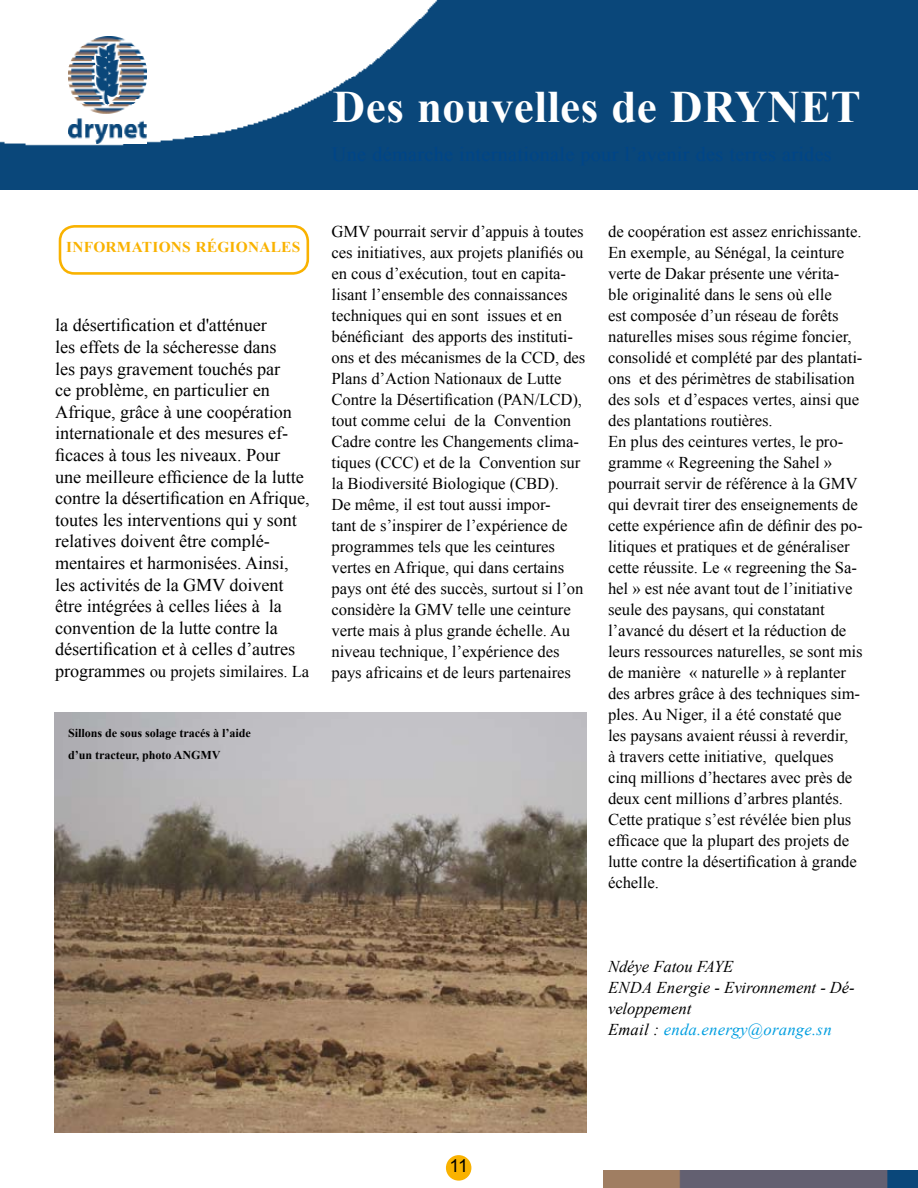
<style>
.page{position:relative;width:918px;height:1188px;background:#fff}
.page>*{position:absolute;margin:0;border:0;box-sizing:border-box;transform-origin:0 0}
.t1{font:700 45px "Times New Roman";letter-spacing:.01em;color:#fff}
.t2{font:18px/21.6px "Times New Roman";color:#000}
.t3{font:18px "Arial";color:#000}
.t4{font:16.5px/21px "Times New Roman";color:#000}
.t5{font:italic 16.5px/21px "Times New Roman";color:#000}
.t6{font:700 15px "Times New Roman";color:#f9b200}
.t7{font:700 12px/21.6px "Times New Roman";color:#000}
.s1{font-size:18px}
.s2{color:#009ee0}
</style>
<div class="page">
<div style="left:59px;top:225px;width:250px;height:50px;border:3px solid #f9b200;border-radius:15px"></div>
<img style="left:0;top:0;width:918px;height:189px">
<img style="left:68px;top:37px;width:79px;height:106px">
<div style="left:446px;top:1155px;width:25px;height:26px;background:#f9b200;border-radius:50%"></div>
<img style="left:604px;top:1171px;width:314px;height:17px">
<img style="left:54px;top:712px;width:533px;height:420px">
<h1 class="t1" style="left:333px;top:76px;width:529px">Des nouvelles de DRYNET</h1>
<p class="t6" style="left:66px;top:237px;width:18px">Informations</p>
<p class="t6" style="left:196px;top:237px;width:34px">régionales</p>
<p class="t2" style="left:55px;top:314px;width:256px">la désertification et d'atténuer<br>les effets de la sécheresse dans<br>les pays gravement touchés par<br>ce problème, en particulier en Afrique, grâce à une coopération internationale et des mesures ef&shy;ficaces à tous les niveaux. Pour une meilleure efficience de la lutte contre la désertification en Afrique, toutes les interventions qui y sont relatives doivent être complé&shy;mentaires et harmonisées. Ainsi, les activités de la GMV doivent être intégrées à celles liées à la convention de la lutte contre la désertification et à celles d’autres</p>
<p class="t4" style="left:55px;top:661px;width:256px"><span class="s1">programmes</span> ou projets similaires. La</p>
<p class="t7" style="left:68px;top:722px;width:184px">Sillons de sous solage tracés à l’aide d’un tracteur, photo ANGMV</p>
<p class="t4" style="left:331px;top:221px;width:256px">GMV pourrait servir d’appuis à toutes ces initiatives, aux projets planifiés ou en cous d’exécution, tout en capita&shy;lisant l’ensemble des connaissances techniques qui en sont issues et en bénéficiant des apports des instituti&shy;ons et des mécanismes de la CCD, des Plans d’Action Nationaux de Lutte Contre la Désertification (PAN/LCD), tout comme celui de la Convention Cadre contre les Changements clima&shy;tiques (CCC) et de la Convention sur la Biodiversité Biologique (CBD).<br>De même, il est tout aussi impor-<br>tant de s’inspirer de l’expérience de programmes tels que les ceintures vertes en Afrique, qui dans certains pays ont été des succès, surtout si l’on considère la GMV telle une ceinture verte mais à plus grande échelle. Au niveau technique, l’expérience des pays africains et de leurs partenaires</p>
<p class="t4" style="left:608px;top:221px;width:257px">de coopération est assez enrichissante.<br>En exemple, au Sénégal, la ceinture verte de Dakar présente une vérita&shy;ble originalité dans le sens où elle<br>est composée d’un réseau de forêts naturelles mises sous régime foncier, consolidé et complété par des plantati&shy;ons et des périmètres de stabilisation des sols et d’espaces vertes, ainsi que des plantations routières.<br>En plus des ceintures vertes, le pro&shy;gramme « Regreening the Sahel » pourrait servir de référence à la GMV qui devrait tirer des enseignements de cette expérience afin de définir des po&shy;litiques et pratiques et de généraliser cette réussite. Le « regreening the Sa&shy;hel » est née avant tout de l’initiative seule des paysans, qui constatant l’avancé du désert et la réduction de leurs ressources naturelles, se sont mis de manière « naturelle » à replanter des arbres grâce à des techniques sim&shy;ples. Au Niger, il a été constaté que les paysans avaient réussi à reverdir,<br>à travers cette initiative, quelques cinq millions d’hectares avec près de deux cent millions d’arbres plantés.<br>Cette pratique s’est révélée bien plus efficace que la plupart des projets de lutte contre la désertification à grande échelle.</p>
<p class="t5" style="left:608px;top:956px;width:249px">Ndéye Fatou FAYE<br>ENDA Energie - Evironnement - Dé&shy;veloppement<br>Email : <span class="s2">enda.energy@orange.sn</span></p>
<p class="t3" style="left:449px;top:1154px;width:20px">11</p>
</div>
